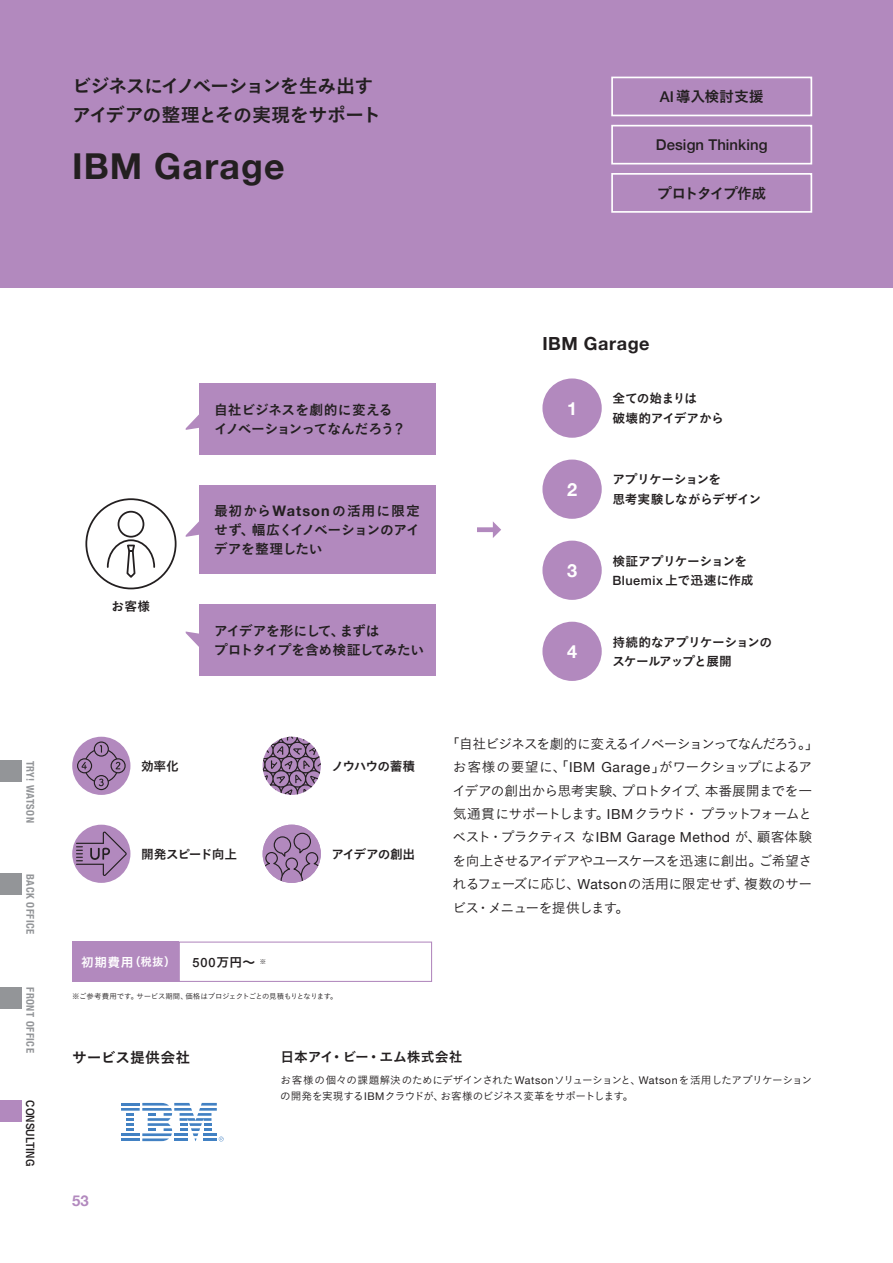
<style>
.page{position:relative;width:893px;height:1263px;background:#fff}
.page>*{position:absolute;margin:0;border:0;box-sizing:border-box;transform-origin:0 0}
.t1{font:700 35.7px "Helvetica Neue";letter-spacing:.035em;color:#231f20}
.t2{font:19.2px/28.7px "Koburina Go Std W6 90 msp RKSJ H";letter-spacing:-.06em;color:#231f20}
.t3{font:700 18px "Helvetica Neue";letter-spacing:.025em;color:#231f20}
.t4{font:700 18px "Helvetica Neue";color:#fff}
.t5{font:500 14.85px "Helvetica Neue";letter-spacing:.005em;color:#231f20}
.t6{font:14.85px "Koburina Go Std W6 90 msp RKSJ H";letter-spacing:-.09em;color:#231f20}
.t7{font:14.85px "Koburina Go Std W6 90 msp RKSJ H";letter-spacing:-.03em;color:#231f20}
.t8{font:14.85px "Koburina Go Std W6 90 msp RKSJ H";letter-spacing:-.01em;color:#231f20}
.t9{font:700 14.85px "Helvetica Neue";color:#b289be}
.t10{font:13.8px/23.4px "Koburina Go Std W3 90 msp RKSJ H";letter-spacing:-.065em;color:#231f20}
.t11{font:13.8px/19px "Koburina Go Std W6 90 msp RKSJ H";letter-spacing:-.03em;color:#231f20}
.t12{font:12.75px/19px "Koburina Go Std W6 90 msp RKSJ H";letter-spacing:-.035em;color:#231f20}
.t13{font:500 12.75px "Helvetica Neue";letter-spacing:.04em;color:#231f20}
.t14{font:12.75px "Koburina Go Std W6 90 msp RKSJ H";color:#fff}
.t15{font:12.75px "Koburina Go Std W6 90 msp RKSJ H";letter-spacing:-.06em;color:#231f20}
.t16{font:12.75px "Koburina Go Std W6 90 msp RKSJ H";letter-spacing:-.08em;color:#231f20}
.t17{font:12.75px "Koburina Go Std W6 90 msp RKSJ H";letter-spacing:-.065em;color:#231f20}
.t18{font:10.65px/15.9px "Koburina Go Std W3 90 msp RKSJ H";letter-spacing:-.04em;color:#231f20}
.t19{font:700 condensed 10.65px "Helvetica Neue";letter-spacing:.05em;color:#939598}
.t20{font:700 condensed 10.65px "Helvetica Neue";letter-spacing:.03em;color:#939598}
.t21{font:10.65px "Koburina Go Std W6 90 msp RKSJ H";color:#231f20}
.t22{font:7.5px "Koburina Go Std W3 90 msp RKSJ H";letter-spacing:-.035em;color:#231f20}
.s1{font-family:"Helvetica Neue";font-weight:500}
.s2{font-family:"Helvetica Neue";font-weight:700;font-size:14.55px}
.s3{font-size:11.55px}
.s4{font-family:"Koburina Go Std W6 90 msp RKSJ H";font-weight:400}
.s5{font-family:"Helvetica Neue"}
</style>
<div class="page">
<div style="left:0;top:0;width:893px;height:287px;background:#b289be"></div>
<div style="left:477px;top:527px;width:20px;height:5px;background:#b289be"></div>
<svg style="left:493px;top:521px;width:8px;height:17px"></svg>
<div style="left:542px;top:378px;width:60px;height:60px;background:#b289be;border-radius:50%"></div>
<div style="left:542px;top:541px;width:60px;height:59px;background:#b289be;border-radius:50%"></div>
<div style="left:542px;top:460px;width:60px;height:59px;background:#b289be;border-radius:50%"></div>
<div style="left:542px;top:622px;width:60px;height:59px;background:#b289be;border-radius:50%"></div>
<svg style="left:186px;top:414px;width:13px;height:16px"></svg>
<div style="left:199px;top:384px;width:237px;height:71px;background:#b289be"></div>
<div style="left:199px;top:486px;width:237px;height:88px;background:#b289be"></div>
<svg style="left:186px;top:521px;width:13px;height:16px"></svg>
<svg style="left:186px;top:632px;width:13px;height:15px"></svg>
<div style="left:199px;top:605px;width:237px;height:71px;background:#b289be"></div>
<div style="left:85px;top:498px;width:92px;height:91px;border:2px solid #231f20;border-radius:50%"></div>
<div style="left:118px;top:511px;width:26px;height:27px;border:2px solid #231f20;border-radius:50%"></div>
<svg style="left:106px;top:539px;width:50px;height:39px"></svg>
<div style="left:0;top:761px;width:21px;height:21px;background:#939598"></div>
<div style="left:0;top:874px;width:21px;height:21px;background:#939598"></div>
<div style="left:0;top:987px;width:21px;height:21px;background:#939598"></div>
<div style="left:0;top:1100px;width:21px;height:22px;background:#b289be"></div>
<div style="left:611px;top:173px;width:201px;height:40px;border:2px solid #fff"></div>
<div style="left:611px;top:125px;width:201px;height:40px;border:2px solid #fff"></div>
<div style="left:611px;top:77px;width:201px;height:39px;border:2px solid #fff"></div>
<div style="left:72px;top:942px;width:107px;height:40px;background:#b289be"></div>
<div style="left:72px;top:825px;width:58px;height:58px;background:#b289be;border-radius:50%"></div>
<div style="left:179px;top:942px;width:253px;height:40px;border:1px solid #b289be"></div>
<svg style="left:263px;top:737px;width:58px;height:58px"></svg>
<div style="left:263px;top:825px;width:58px;height:58px;background:#b289be;border-radius:50%"></div>
<svg style="left:263px;top:832px;width:58px;height:50px"></svg>
<svg style="left:77px;top:832px;width:51px;height:45px"></svg>
<div style="left:72px;top:737px;width:58px;height:58px;background:#b289be;border-radius:50%"></div>
<svg style="left:94px;top:776px;width:14px;height:14px"></svg>
<div style="left:94px;top:775px;width:15px;height:15px;border:1px solid #231f20;border-radius:50%"></div>
<svg style="left:99px;top:779px;width:5px;height:7px"></svg>
<svg style="left:78px;top:759px;width:14px;height:14px"></svg>
<div style="left:77px;top:758px;width:15px;height:15px;border:1px solid #231f20;border-radius:50%"></div>
<svg style="left:82px;top:762px;width:5px;height:7px"></svg>
<div style="left:94px;top:741px;width:15px;height:16px;border:1px solid #231f20;border-radius:50%"></div>
<svg style="left:100px;top:745px;width:2px;height:8px"></svg>
<svg style="left:111px;top:759px;width:14px;height:14px"></svg>
<div style="left:111px;top:758px;width:15px;height:15px;border:1px solid #231f20;border-radius:50%"></div>
<svg style="left:116px;top:762px;width:4px;height:7px"></svg>
<hr style="left:121px;top:1103px;width:19px;height:3px;background:#4281c3">
<hr style="left:121px;top:1108px;width:19px;height:3px;background:#4281c3">
<svg style="left:126px;top:1113px;width:8px;height:18px"></svg>
<hr style="left:121px;top:1133px;width:19px;height:3px;background:#4281c3">
<hr style="left:121px;top:1138px;width:19px;height:3px;background:#4281c3">
<svg style="left:142px;top:1103px;width:82px;height:38px"></svg>
<h2 class="t2" style="left:72px;top:72px;width:310px">ビジネスにイノベーションを生み出すアイデアの整理とその実現をサポート</h2>
<h1 class="t1" style="left:72px;top:144px;width:214px">IBM Garage</h1>
<p class="t7" style="left:660px;top:85px;width:105px"><span class="s1">AI</span>導入検討支援</p>
<p class="t5" style="left:656px;top:136px;width:113px">Design Thinking</p>
<p class="t6" style="left:657px;top:182px;width:111px">プロトタイプ作成</p>
<p class="t20" style="left:37px;top:761px;width:64px;rotate:90deg">TRY! WATSON</p>
<p class="t19" style="left:37px;top:874px;width:62px;rotate:90deg">BACK OFFICE</p>
<p class="t19" style="left:37px;top:987px;width:67px;rotate:90deg">FRONT OFFICE</p>
<p class="t21" style="left:38px;top:1100px;width:67px;rotate:90deg">CONSULTING</p>
<p class="t11" style="left:214px;top:400px;width:193px">自社ビジネスを劇的に変えるイノベーションってなんだろう？</p>
<p class="t12" style="left:112px;top:597px;width:40px">お客様</p>
<p class="t11" style="left:214px;top:502px;width:208px;text-align:justify">最初から<span class="s2">Watson</span>の活用に限定せず、幅広くイノベーションのアイデアを整理したい</p>
<p class="t11" style="left:214px;top:622px;width:211px">アイデアを形にして、まずは<br>プロトタイプを含め検証してみたい</p>
<p class="t12" style="left:141px;top:757px;width:39px">効率化</p>
<p class="t16" style="left:331px;top:756px;width:85px">ノウハウの蓄積</p>
<p class="t15" style="left:141px;top:844px;width:98px">開発スピード向上</p>
<p class="t17" style="left:331px;top:844px;width:85px">アイデアの創出</p>
<p class="t14" style="left:81px;top:952px;width:96px">初期費用<span class="s3">（税抜）</span></p>
<p class="t13" style="left:193px;top:954px;width:75px">500<span class="s4">万円～</span> <sup>※</sup></p>
<p class="t22" style="left:72px;top:991px;width:267px">※ご参考費用です。サービス期間、価格はプロジェクトごとの見積もりとなります。</p>
<h3 class="t3" style="left:542px;top:333px;width:109px">IBM Garage</h3>
<p class="t12" style="left:612px;top:389px;width:113px">全ての始まりは<br>破壊的アイデアから</p>
<h3 class="t4" style="left:567px;top:397px;width:12px">1</h3>
<h3 class="t4" style="left:567px;top:478px;width:12px">2</h3>
<h3 class="t4" style="left:567px;top:559px;width:12px">3</h3>
<h3 class="t4" style="left:567px;top:640px;width:12px">4</h3>
<p class="t12" style="left:612px;top:471px;width:150px">アプリケーションを<br>思考実験しながらデザイン</p>
<p class="t12" style="left:612px;top:552px;width:136px">検証アプリケーションを</p>
<p class="t13" style="left:612px;top:572px;width:143px">Bluemix<span class="s4">上で迅速に作成</span></p>
<p class="t12" style="left:612px;top:633px;width:162px">持続的なアプリケーションのスケールアップと展開</p>
<p class="t10" style="left:452px;top:732px;width:368px;text-indent:-6px">「自社ビジネスを劇的に変えるイノベーションってなんだろう。」お客様の要望に、「<span class="s5">IBM Garage</span>」がワークショップによるアイデアの創出から思考実験、プロトタイプ、本番展開までを一気通貫にサポートします。<span class="s5">IBM</span> クラウド・プラットフォームとベスト・プラクティスな<span class="s5">IBM Garage Method</span> が、顧客体験を向上させるアイデアやユースケースを迅速に創出。ご希望されるフェーズに応じ、<span class="s5">Watson</span>の活用に限定せず、複数のサービス・メニューを提供します。</p>
<p class="t8" style="left:72px;top:1046px;width:120px">サービス提供会社</p>
<p class="t11" style="left:281px;top:1047px;width:184px">日本アイ・ビー・エム株式会社</p>
<p class="t18" style="left:280px;top:1072px;width:533px">お客様の個々の課題解決のためにデザインされた<span class="s5">Watson</span>ソリューションと、<span class="s5">Watson</span>を活用したアプリケーションの開発を実現する<span class="s5">IBM</span>クラウドが、お客様のビジネス変革をサポートします。</p>
<p class="t9" style="left:72px;top:1191px;width:18px">53</p>
</div>
